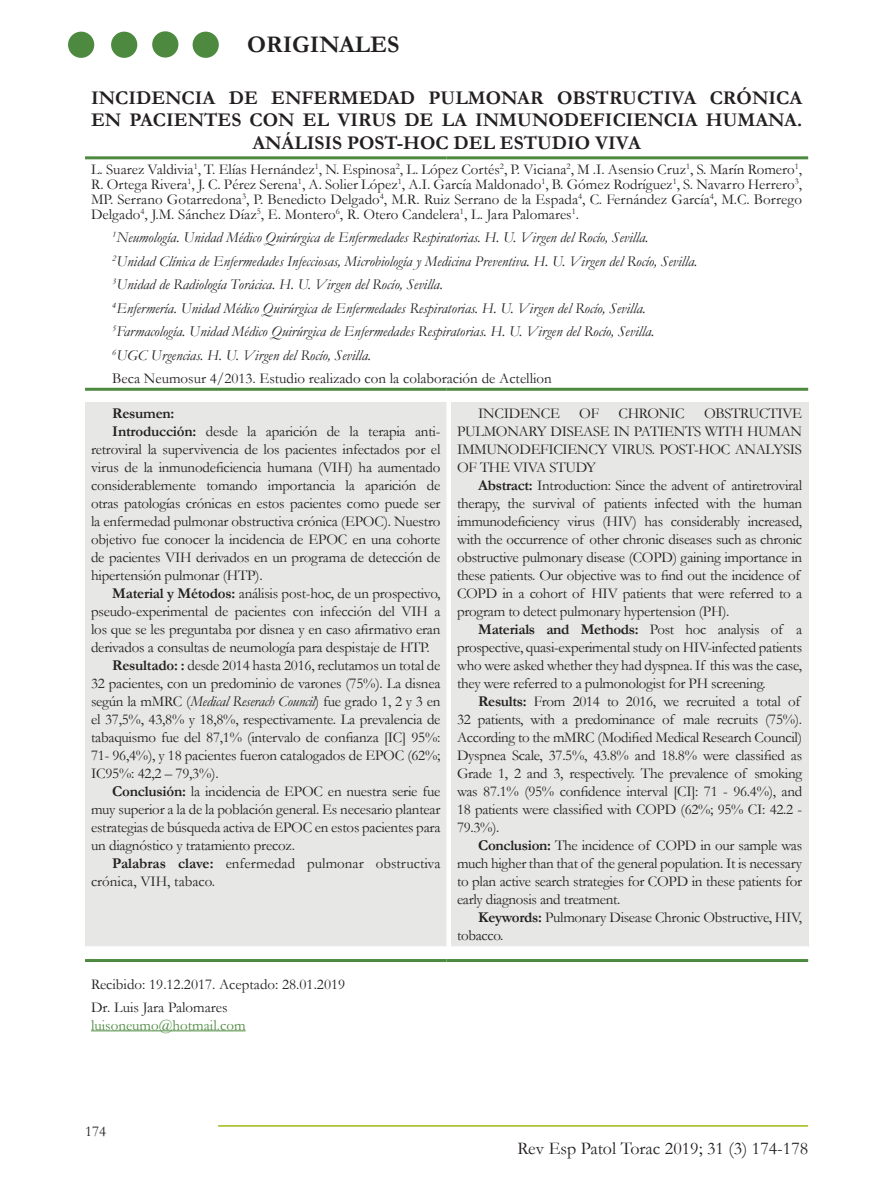
<style>
.page{position:relative;width:893px;height:1191px;background:#fff}
.page>*{position:absolute;margin:0;border:0;box-sizing:border-box;transform-origin:0 0}
.t1{font:700 24px "Garamond";color:#231f20}
.TÍTULOS{font:700 19.5px/22.5px "Garamond";color:#231f20;text-align:center}
.t2{font:18px "Garamond";color:#231f20}
.RESUMEN{font:15px/18px "Garamond";letter-spacing:-.02em;color:#231f20;text-align:justify}
.GENERAL{font:15px/15px "Garamond";color:#231f20;text-align:justify}
.GENERAL-2{font:italic 15px "Garamond";color:#231f20}
.RESUMEN-2{font:15px/18px "Garamond";color:#231f20}
.t3{font:15px "Garamond";color:#4d8a3f}
.RESUMEN-3{font:700 15px "Garamond";letter-spacing:-.015em;color:#231f20}
.s1{font-weight:700}
.s2{font-style:italic}
</style>
<div class="page">
<div style="left:152px;top:31px;width:26px;height:27px;background:#4d8a3f;border-radius:50%"></div>
<div style="left:68px;top:32px;width:26px;height:26px;background:#4d8a3f;border-radius:50%"></div>
<div style="left:111px;top:32px;width:26px;height:26px;background:#4d8a3f;border-radius:50%"></div>
<div style="left:193px;top:32px;width:26px;height:26px;background:#4d8a3f;border-radius:50%"></div>
<hr style="left:218px;top:1125px;width:590px;height:1px;background:#adc435">
<hr style="left:85px;top:156px;width:361px;height:3px;background:#4d8a3f">
<svg style="left:446px;top:156px;width:5px;height:3px"></svg>
<hr style="left:451px;top:156px;width:357px;height:3px;background:#4d8a3f">
<hr style="left:85px;top:388px;width:361px;height:3px;background:#4d8a3f">
<svg style="left:446px;top:388px;width:5px;height:3px"></svg>
<hr style="left:451px;top:388px;width:357px;height:3px;background:#4d8a3f">
<div style="left:85px;top:402px;width:723px;height:560px;background:#e7e7e6"></div>
<hr style="left:451px;top:959px;width:357px;height:3px;background:#4d8a3f">
<hr style="left:91px;top:1030px;width:155px;height:1px;background:#4d8a3f">
<p class="t1" style="left:247px;top:28px;width:154px">ORIGINALES</p>
<p class="TÍTULOS" style="left:91px;top:86px;width:713px">INCIDENCIA DE ENFERMEDAD PULMONAR OBSTRUCTIVA CRÓNICA<br>EN PACIENTES CON EL VIRUS DE LA INMUNODEFICIENCIA HUMANA.<br>ANÁLISIS POST-HOC DEL ESTUDIO VIVA</p>
<p class="GENERAL" style="left:91px;top:161px;width:713px">L. Suarez Valdivia<sup>1</sup>, T. Elías Hernández<sup>1</sup>, N. Espinosa<sup>2</sup>, L. López Cortés<sup>2</sup>, P. Viciana<sup>2</sup>, M .I. Asensio Cruz<sup>1</sup>, S. Marín Romero<sup>1</sup>, R. Ortega Rivera<sup>1</sup>, J. C. Pérez Serena<sup>1</sup>, A. Solier López<sup>1</sup>, A.I. García Maldonado<sup>1</sup>, B. Gómez Rodríguez<sup>1</sup>, S. Navarro Herrero<sup>3</sup>, MP. Serrano Gotarredona<sup>3</sup>, P. Benedicto Delgado<sup>4</sup>, M.R. Ruiz Serrano de la Espada<sup>4</sup>, C. Fernández García<sup>4</sup>, M.C. Borrego Delgado<sup>4</sup>, J.M. Sánchez Díaz<sup>5</sup>, E. Montero<sup>6</sup>, R. Otero Candelera<sup>1</sup>, L. Jara Palomares<sup>1</sup>.</p>
<p class="GENERAL-2" style="left:112px;top:227px;width:538px"><sup>1</sup>Neumología. Unidad Médico Quirúrgica de Enfermedades Respiratorias. H. U. Virgen del Rocío, Sevilla.</p>
<p class="GENERAL-2" style="left:112px;top:251px;width:587px"><sup>2</sup>Unidad Clínica de Enfermedades Infecciosas, Microbiología y Medicina Preventiva. H. U. Virgen del Rocío, Sevilla.</p>
<p class="GENERAL-2" style="left:112px;top:274px;width:332px"><sup>3</sup>Unidad de Radiología Torácica. H. U. Virgen del Rocío, Sevilla.</p>
<p class="GENERAL-2" style="left:112px;top:298px;width:535px"><sup>4</sup>Enfermería. Unidad Médico Quirúrgica de Enfermedades Respiratorias. H. U. Virgen del Rocío, Sevilla.</p>
<p class="GENERAL-2" style="left:112px;top:321px;width:544px"><sup>5</sup>Farmacología. Unidad Médico Quirúrgica de Enfermedades Respiratorias. H. U. Virgen del Rocío, Sevilla.</p>
<p class="GENERAL-2" style="left:112px;top:345px;width:260px"><sup>6</sup>UGC Urgencias. H. U. Virgen del Rocío, Sevilla.</p>
<p class="GENERAL" style="left:112px;top:371px;width:441px">Beca Neumosur 4/2013. Estudio realizado con la colaboración de Actellion</p>
<p class="RESUMEN-3" style="left:112px;top:403px;width:64px">Resumen:</p>
<p class="RESUMEN" style="left:91px;top:422px;width:351px;text-indent:21px"><span class="s1">Introducción:</span> desde la aparición de la terapia anti&shy;retroviral la supervivencia de los pacientes infectados por el virus de la inmunodeficiencia humana (VIH) ha aumentado considerablemente tomando importancia la aparición de otras patologías crónicas en estos pacientes como puede ser la enfermedad pulmonar obstructiva crónica (EPOC). Nuestro objetivo fue conocer la incidencia de EPOC en una cohorte de pacientes VIH derivados en un programa de detección de hipertensión pulmonar (HTP).</p>
<p class="RESUMEN" style="left:91px;top:584px;width:351px;text-indent:21px"><span class="s1">Material y Métodos:</span> análisis post-hoc, de un prospectivo, pseudo-experimental de pacientes con infección del VIH a los que se les preguntaba por disnea y en caso afirmativo eran derivados a consultas de neumología para despistaje de HTP.</p>
<p class="RESUMEN" style="left:91px;top:656px;width:351px;text-indent:21px"><span class="s1">Resultado: :</span> desde 2014 hasta 2016, reclutamos un total de 32 pacientes, con un predominio de varones (75%). La disnea según la mMRC (<span class="s2">Medical Reserach Council</span>) fue grado 1, 2 y 3 en el 37,5%, 43,8% y 18,8%, respectivamente. La prevalencia de tabaquismo fue del 87,1% (intervalo de confianza [IC] 95%:<br>71- 96,4%), y 18 pacientes fueron catalogados de EPOC (62%; IC95%: 42,2 – 79,3%).</p>
<p class="RESUMEN" style="left:91px;top:782px;width:351px;text-indent:21px"><span class="s1">Conclusión:</span> la incidencia de EPOC en nuestra serie fue muy superior a la de la población general. Es necesario plantear estrategias de búsqueda activa de EPOC en estos pacientes para un diagnóstico y tratamiento precoz.</p>
<p class="RESUMEN-2" style="left:91px;top:854px;width:351px;text-indent:21px"><span class="s1">Palabras clave:</span> enfermedad pulmonar obstructiva crónica, VIH, tabaco.</p>
<p class="RESUMEN" style="left:457px;top:404px;width:347px;text-indent:247px">OBSTRUCTIVE PULMONARY DISEASE IN PATIENTS WITH HUMAN IMMUNODEFICIENCY VIRUS. POST-HOC ANALYSIS OF THE VIVA STUDY</p>
<p class="RESUMEN" style="left:457px;top:476px;width:347px;text-align:left;text-indent:21px"><span class="s1">Abstract:</span> Introduction: Since the advent of antiretroviral therapy, the survival of patients infected with the human immunodeficiency virus (HIV) has considerably increased, with the occurrence of other chronic diseases such as chronic obstructive pulmonary disease (COPD) gaining importance in these patients. Our objective was to find out the incidence of COPD in a cohort of HIV patients that were referred to a program to detect pulmonary hypertension (PH).</p>
<p class="RESUMEN" style="left:457px;top:620px;width:347px;text-indent:21px"><span class="s1">Materials and Methods:</span> Post hoc analysis of a prospective, quasi-experimental study on HIV-infected patients who were asked whether they had dyspnea. If this was the case, they were referred to a pulmonologist for PH screening.</p>
<p class="RESUMEN" style="left:457px;top:692px;width:347px;text-align:left;text-indent:21px"><span class="s1">Results:</span> From 2014 to 2016, we recruited a total of 32 patients, with a predominance of male recruits (75%).<br>According to the mMRC (Modified Medical Research Council)<br>Dyspnea Scale, 37.5%, 43.8% and 18.8% were classified as Grade 1, 2 and 3, respectively. The prevalence of smoking was 87.1% (95% confidence interval [CI]: 71 - 96.4%), and 18 patients were classified with COPD (62%; 95% CI: 42.2 - 79.3%).</p>
<p class="RESUMEN" style="left:457px;top:836px;width:347px;text-indent:21px"><span class="s1">Conclusion:</span> The incidence of COPD in our sample was much higher than that of the general population. It is necessary to plan active search strategies for COPD in these patients for early diagnosis and treatment.</p>
<p class="RESUMEN" style="left:457px;top:908px;width:347px;text-indent:21px"><span class="s1">Keywords:</span> Pulmonary Disease Chronic Obstructive, HIV, tobacco.</p>
<p class="RESUMEN" style="left:478px;top:404px;width:83px">INCIDENCE</p>
<p class="RESUMEN" style="left:579px;top:404px;width:21px">OF</p>
<p class="RESUMEN" style="left:618px;top:404px;width:68px">CHRONIC</p>
<p class="RESUMEN-2" style="left:91px;top:975px;width:256px">Recibido: 19.12.2017. Aceptado: 28.01.2019</p>
<p class="GENERAL" style="left:91px;top:999px;width:138px">Dr. Luis Jara Palomares</p>
<p class="t3" style="left:91px;top:1015px;width:156px">luisoneumo@hotmail.com</p>
<p class="RESUMEN" style="left:85px;top:1122px;width:23px">174</p>
<p class="t2" style="left:517px;top:1136px;width:292px">Rev Esp Patol Torac 2019; 31 (3) 174-178</p>
</div>
